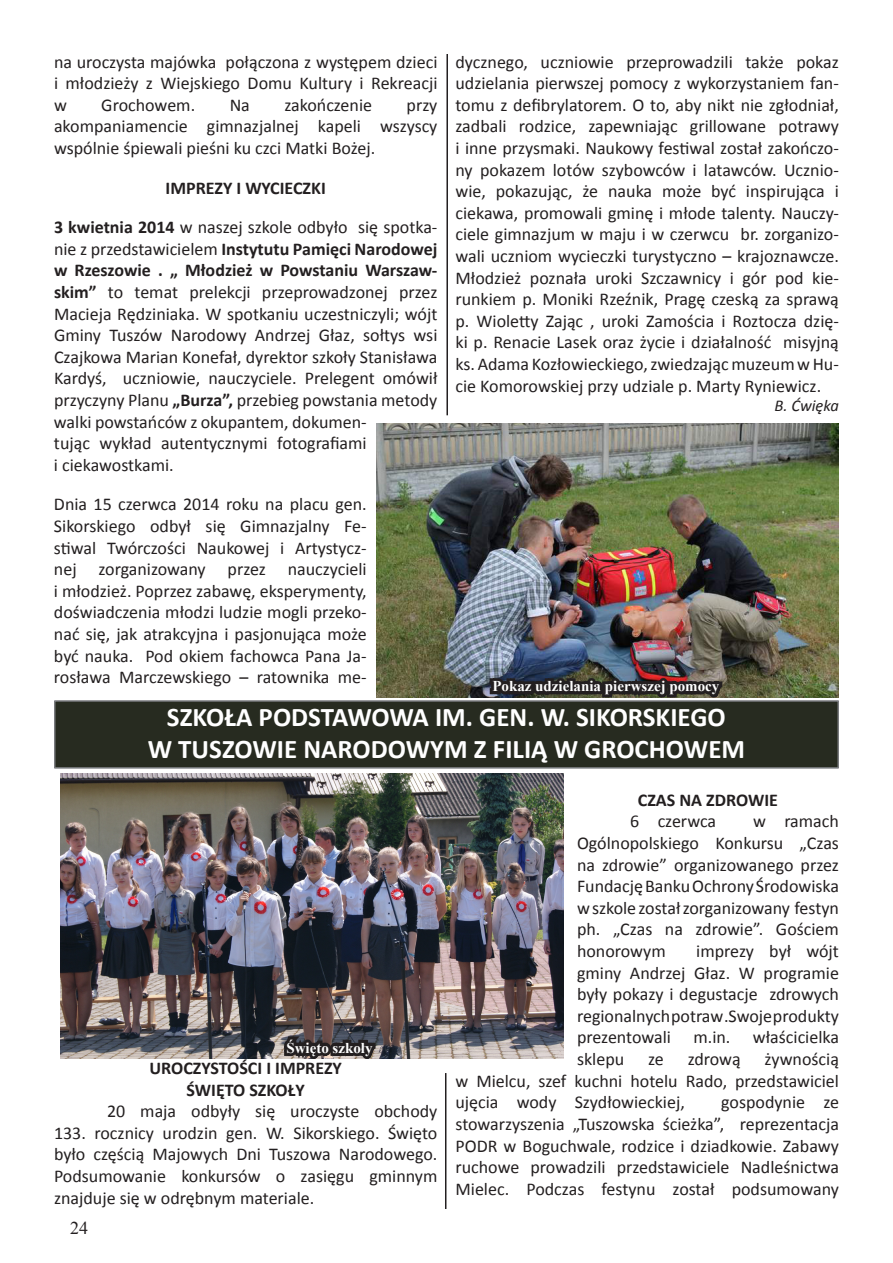
<style>
.page{position:relative;width:893px;height:1263px;background:#fff}
.page>*{position:absolute;margin:0;border:0;box-sizing:border-box;transform-origin:0 0}
.t1{font:700 27px/32.4px "Calibri";color:#fff;text-align:center}
.t2{font:18px/21.6px "Calibri";color:#231f20;text-align:justify}
.t3{font:700 18px/39.6px "Calibri";color:#231f20;text-align:center}
.t4{font:18px "Times New Roman";color:#231f20}
.t5{font:italic 16.5px "Calibri";color:#231f20}
.t6{font:700 15px "Times New Roman";color:#fff}
.s1{font-weight:400}
.s2{font-weight:700}
</style>
<div class="page">
<img style="left:377px;top:424px;width:462px;height:273px">
<div style="left:54px;top:700px;width:785px;height:69px;background:#272b20;border:2px solid #797b7e"></div>
<img style="left:61px;top:773px;width:502px;height:285px">
<svg style="left:279px;top:1007px;width:102px;height:52px;background:#5c5151"></svg>
<hr style="left:446px;top:54px;width:2px;height:361px;background:#231f20">
<hr style="left:445px;top:1073px;width:1px;height:136px;background:#231f20">
<img style="left:485px;top:669px;width:242px;height:34px">
<p class="t2" style="left:54px;top:50px;width:385px">na uroczysta majówka połączona z występem dzieci i młodzieży z Wiejskiego Domu Kultury i Rekreacji w</p>
<p class="t2" style="left:101px;top:93px;width:95px">Grochowem.</p>
<p class="t2" style="left:230px;top:93px;width:22px">Na</p>
<p class="t2" style="left:284px;top:93px;width:89px">zakończenie</p>
<p class="t2" style="left:54px;top:93px;width:385px;text-indent:353px">przy akompaniamencie gimnazjalnej kapeli wszyscy wspólnie śpiewali pieśni ku czci Matki Bożej.</p>
<p class="t3" style="left:54px;top:167px;width:385px">IMPREZY I WYCIECZKI<br>3 kwietnia 2014 <span class="s1">w naszej szkole odbyło się spotka-</span></p>
<p class="t2" style="left:54px;top:237px;width:385px;text-align:left">nie z przedstawicielem <span class="s2">Instytutu Pamięci Narodowej w Rzeszowie . „ Młodzież w Powstaniu Warszaw&shy;skim”</span> to temat prelekcji przeprowadzonej przez Macieja Rędziniaka. W spotkaniu uczestniczyli; wójt Gminy Tuszów Narodowy Andrzej Głaz, sołtys wsi Czajkowa Marian Konefał, dyrektor szkoły Stanisława Kardyś, uczniowie, nauczyciele. Prelegent omówił przyczyny Planu <span class="s2">„Burza”,</span> przebieg powstania metody walki powstańców z okupantem, dokumen-<br>tując wykład autentycznymi fotografiami<br>i ciekawostkami.</p>
<p class="t2" style="left:54px;top:493px;width:314px">Dnia 15 czerwca 2014 roku na placu gen.<br>Sikorskiego odbył się Gimnazjalny Fe&shy;stiwal Twórczości Naukowej i Artystycz&shy;nej zorganizowany przez nauczycieli i młodzież. Poprzez zabawę, eksperymenty, doświadczenia młodzi ludzie mogli przeko&shy;nać się, jak atrakcyjna i pasjonująca może być nauka. Pod okiem fachowca Pana Ja&shy;rosława Marczewskiego – ratownika me-</p>
<p class="t2" style="left:455px;top:50px;width:385px">dycznego, uczniowie przeprowadzili także pokaz udzielania pierwszej pomocy z wykorzystaniem fan&shy;tomu z defibrylatorem. O to, aby nikt nie zgłodniał, zadbali rodzice, zapewniając grillowane potrawy i inne przysmaki. Naukowy festiwal został zakończo&shy;ny pokazem lotów szybowców i latawców. Ucznio&shy;wie, pokazując, że nauka może być inspirująca i ciekawa, promowali gminę i młode talenty. Nauczy&shy;ciele gimnazjum w maju i w czerwcu br. zorganizo&shy;wali uczniom wycieczki turystyczno – krajoznawcze.<br>Młodzież poznała uroki Szczawnicy i gór pod kie&shy;runkiem p. Moniki Rzeźnik, Pragę czeską za sprawą p. Wioletty Zając , uroki Zamościa i Roztocza dzię&shy;ki p. Renacie Lasek oraz życie i działalność misyjną ks. Adama Kozłowieckiego, zwiedzając muzeum w Hu&shy;cie Komorowskiej przy udziale p. Marty Ryniewicz.</p>
<p class="t5" style="left:775px;top:396px;width:66px">B. Ćwięka</p>
<p class="t6" style="left:492px;top:676px;width:229px">Pokaz udzielania pierwszej pomocy</p>
<h1 class="t1" style="left:148px;top:699px;width:599px">SZKOŁA PODSTAWOWA IM. GEN. W. SIKORSKIEGO<br>W TUSZOWIE NARODOWYM Z FILIĄ W GROCHOWEM</h1>
<p class="t6" style="left:286px;top:1037px;width:88px">Święto szkoły</p>
<p class="t3" style="left:149px;top:1056px;width:194px;line-height:21.6px">UROCZYSTOŚCI I IMPREZY<br>ŚWIĘTO SZKOŁY</p>
<p class="t2" style="left:54px;top:1099px;width:385px;text-indent:53px">20 maja odbyły się uroczyste obchody 133. rocznicy urodzin gen. W. Sikorskiego. Święto było częścią Majowych Dni Tuszowa Narodowego.<br>Podsumowanie konkursów o zasięgu gminnym znajduje się w odrębnym materiale.</p>
<p class="t4" style="left:70px;top:1216px;width:19px">24</p>
<p class="t3" style="left:638px;top:779px;width:142px">CZAS NA ZDROWIE</p>
<p class="t2" style="left:630px;top:810px;width:87px">6 czerwca</p>
<p class="t2" style="left:577px;top:810px;width:263px;text-indent:176px">w ramach Ogólnopolskiego Konkursu „Czas na zdrowie” organizowanego przez Fundację Banku Ochrony Środowiska w szkole został zorganizowany festyn ph. „Czas na zdrowie”. Gościem honorowym</p>
<p class="t2" style="left:577px;top:939px;width:263px;text-indent:119px">imprezy był wójt gminy Andrzej Głaz. W programie były pokazy i degustacje zdrowych regionalnych potraw .Swoje produkty prezentowali m.in. właścicielka sklepu</p>
<p class="t2" style="left:455px;top:1047px;width:385px;text-indent:309px">żywnością w Mielcu, szef kuchni hotelu Rado, przedstawiciel ujęcia wody Szydłowieckiej,</p>
<p class="t2" style="left:648px;top:1047px;width:17px">ze</p>
<p class="t2" style="left:688px;top:1047px;width:55px">zdrową</p>
<p class="t2" style="left:455px;top:1091px;width:385px;text-indent:266px">gospodynie ze stowarzyszenia „Tuszowska ścieżka”, reprezentacja PODR w Boguchwale, rodzice i dziadkowie. Zabawy ruchowe prowadzili przedstawiciele Nadleśnictwa Mielec. Podczas festynu został podsumowany</p>
</div>
